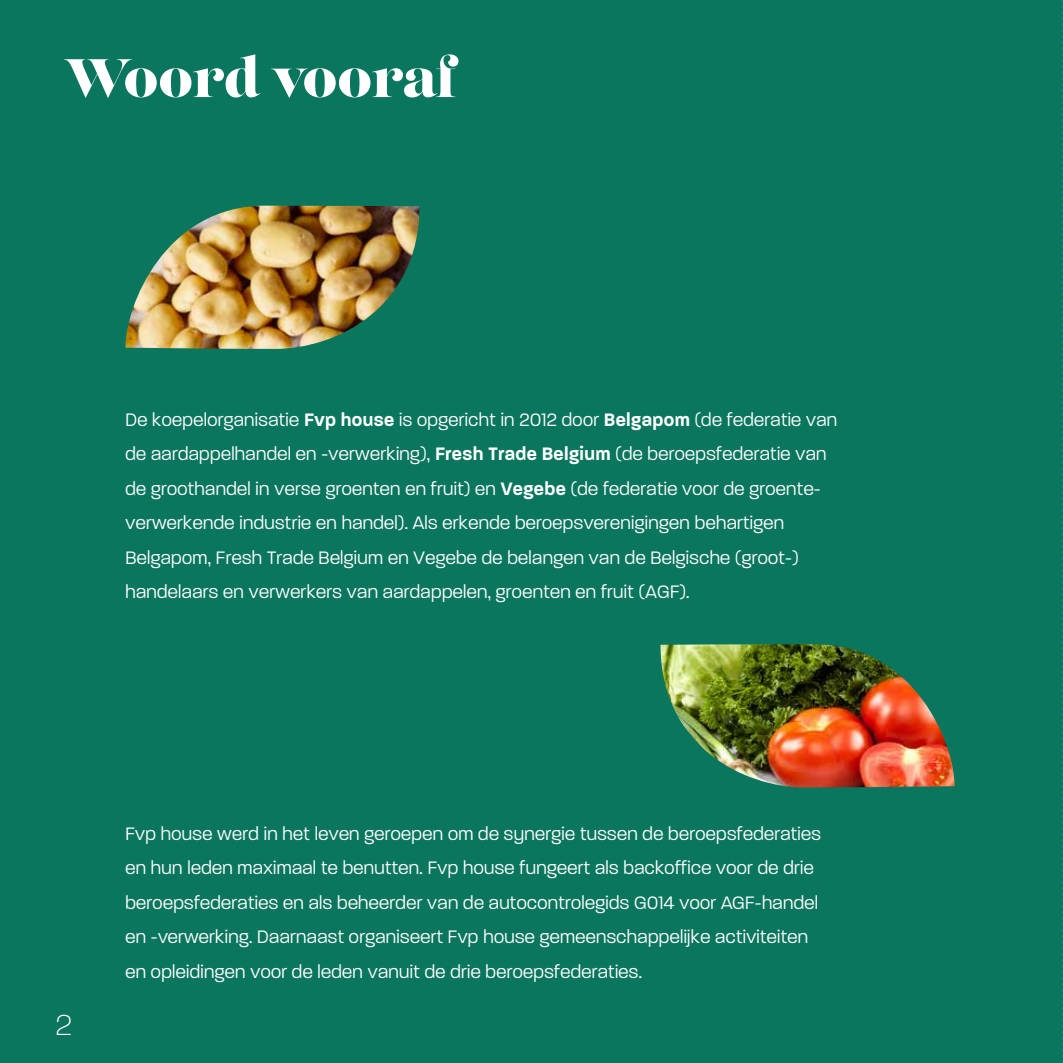
<style>
.page{position:relative;width:1063px;height:1063px;background:#fff}
.page>*{position:absolute;margin:0;border:0;box-sizing:border-box;transform-origin:0 0}
.t1{font:54px "Lust";letter-spacing:-.02em;color:#fff}
.t2{font:200 31.5px "Paralucent";color:#fff;scale:.95 1}
.t3{font:300 19.5px/34.5px "Paralucent";letter-spacing:.02em;color:#fff;scale:.95 1}
.s1{font-weight:600}
</style>
<div class="page">
<div style="left:0;top:0;width:1062px;height:1063px;background:#09765d"></div>
<img style="left:125px;top:206px;width:294px;height:143px">
<img style="left:661px;top:644px;width:294px;height:143px">
<svg style="left:1062px;top:0;width:1px;height:1063px"></svg>
<h1 class="t1" style="left:64px;top:44px;width:393px">Woord vooraf</h1>
<p class="t3" style="left:125px;top:402px;width:751px">De koepelorganisatie <span class="s1">Fvp house</span> is opgericht in 2012 door <span class="s1">Belgapom</span> (de federatie van de aardappelhandel en -verwerking), <span class="s1">Fresh Trade Belgium</span> (de beroepsfederatie van de groothandel in verse groenten en fruit) en <span class="s1">Vegebe</span> (de federatie voor de groente-- verwerkende industrie en handel). Als erkende beroepsverenigingen behartigen Belgapom, Fresh Trade Belgium en Vegebe de belangen van de Belgische (groot-) handelaars en verwerkers van aardappelen, groenten en fruit (AGF).</p>
<h2 class="t2" style="left:56px;top:1006px;width:18px">2</h2>
<p class="t3" style="left:125px;top:816px;width:734px">Fvp house werd in het leven geroepen om de synergie tussen de beroepsfederaties en hun leden maximaal te benutten. Fvp house fungeert als backoffice voor de drie beroepsfederaties en als beheerder van de autocontrolegids G014 voor AGF-handel en -verwerking. Daarnaast organiseert Fvp house gemeenschappelijke activiteiten en opleidingen voor de leden vanuit de drie beroepsfederaties.</p>
</div>
